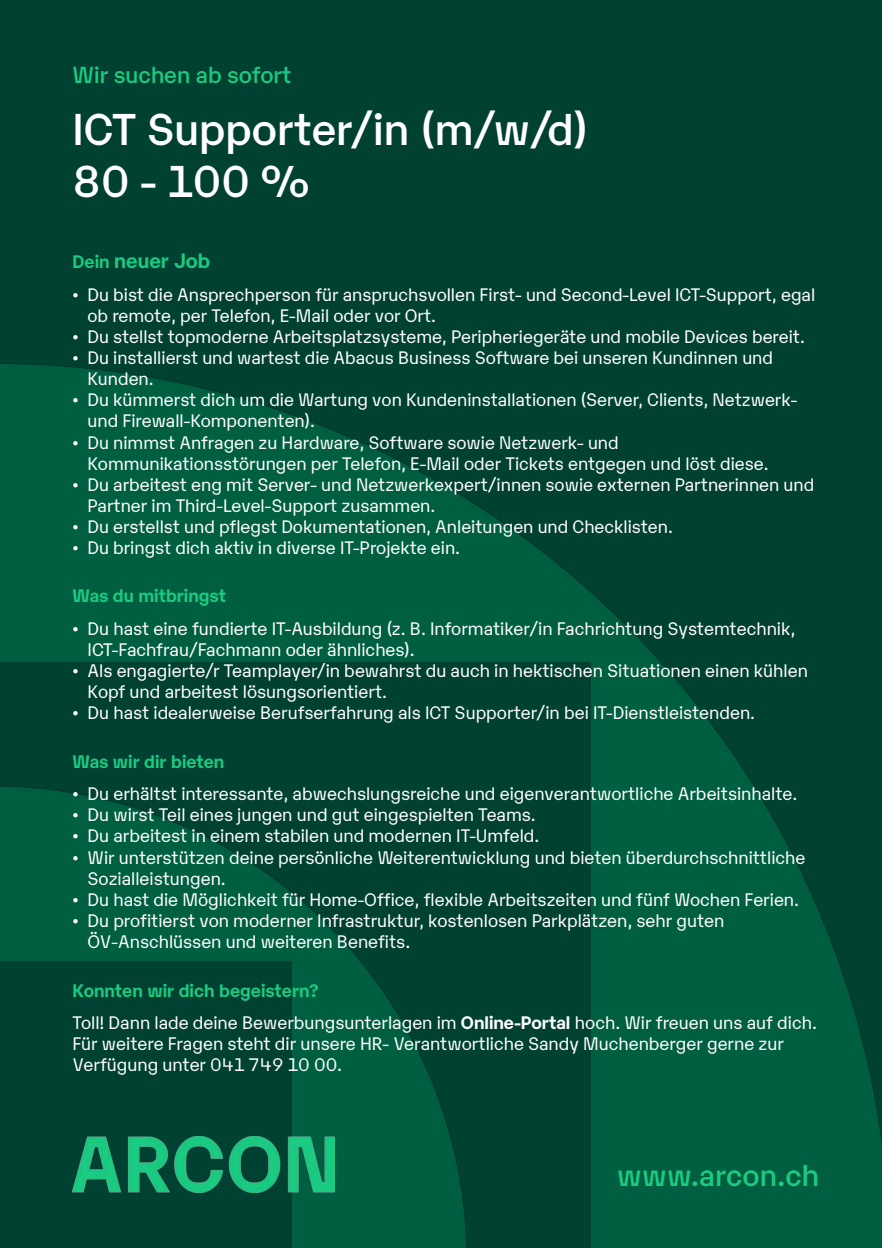
<style>
.page{position:relative;width:882px;height:1248px;background:#fff}
.page>*{position:absolute;margin:0;border:0;box-sizing:border-box;transform-origin:0 0}
.t1{font:500 43.23px/52px "Karelia";color:#fff}
.t2{font:500 29.4px "Karelia";color:#1bcb80}
.t3{font:500 22.57px "Karelia";color:#1bcb80}
.t4{font:700 20.12px "Karelia";color:#1bcb80}
.t5{font:17.68px/32.4px "Karelia";color:#fff}
.t6{font:17.5px "Karelia";color:#fff}
.s1{font-size:17.68px}
.s2{font-family:"Times New Roman"}
.s3{font-weight:700;color:#1bcb80}
.s4{font-weight:700}
</style>
<div class="page">
<div style="left:0;top:0;width:882px;height:1247px;background:#004132"></div>
<img style="left:0;top:363px;width:882px;height:884px">
<img style="left:73px;top:1136px;width:261px;height:56px">
<p class="t3" style="left:73px;top:58px;width:220px">Wir suchen ab sofort</p>
<h1 class="t1" style="left:73px;top:100px;width:518px">ICT Supporter/in (m/w/d)<br>80 - 100 %</h1>
<p class="t4" style="left:73px;top:245px;width:139px"><span class="s1">Dein</span> neuer Job</p>
<p class="t6" style="left:73px;top:282px;width:744px"><span class="s2">ï</span> Du bist die Ansprechperson für anspruchsvollen First- und Second-Level ICT-Support, egal</p>
<p class="t6" style="left:88px;top:303px;width:350px">ob remote, per Telefon, E-Mail oder vor Ort.</p>
<p class="t6" style="left:73px;top:324px;width:734px"><span class="s2">ï</span> Du stellst topmoderne Arbeitsplatzsysteme, Peripheriegeräte und mobile Devices bereit.</p>
<p class="t6" style="left:73px;top:345px;width:702px"><span class="s2">ï</span> Du installierst und wartest die Abacus Business Software bei unseren Kundinnen und</p>
<p class="t6" style="left:88px;top:366px;width:68px">Kunden.</p>
<p class="t6" style="left:73px;top:387px;width:726px"><span class="s2">ï</span> Du kümmerst dich um die Wartung von Kundeninstallationen (Server, Clients, Netzwerk-</p>
<p class="t6" style="left:88px;top:408px;width:229px">und Firewall-Komponenten).</p>
<p class="t6" style="left:73px;top:429px;width:548px"><span class="s2">ï</span> Du nimmst Anfragen zu Hardware, Software sowie Netzwerk- und</p>
<p class="t6" style="left:88px;top:451px;width:683px">Kommunikationsstörungen per Telefon, E-Mail oder Tickets entgegen und löst diese.</p>
<p class="t6" style="left:73px;top:472px;width:743px"><span class="s2">ï</span> Du arbeitest eng mit Server- und Netzwerkexpert/innen sowie externen Partnerinnen und</p>
<p class="t6" style="left:88px;top:493px;width:349px">Partner im Third-Level-Support zusammen.</p>
<p class="t6" style="left:73px;top:514px;width:602px"><span class="s2">ï</span> Du erstellst und pflegst Dokumentationen, Anleitungen und Checklisten.</p>
<p class="t6" style="left:73px;top:535px;width:389px"><span class="s2">ï</span> Du bringst dich aktiv in diverse IT-Projekte ein.</p>
<p class="t5" style="left:73px;top:578px;width:724px"><span class="s3">Was du mitbringst<br></span><span class="s2">ï</span> Du hast eine fundierte IT-Ausbildung (z. B. Informatiker/in Fachrichtung Systemtechnik,</p>
<p class="t5" style="left:88px;top:632px;width:329px">ICT-Fachfrau/Fachmann oder ähnliches).</p>
<p class="t5" style="left:73px;top:653px;width:737px"><span class="s2">ï</span> Als engagierte/r Teamplayer/in bewahrst du auch in hektischen Situationen einen kühlen</p>
<p class="t5" style="left:88px;top:674px;width:301px">Kopf und arbeitest lösungsorientiert.</p>
<p class="t5" style="left:73px;top:695px;width:684px"><span class="s2">ï</span> Du hast idealerweise Berufserfahrung als ICT Supporter/in bei IT-Dienstleistenden.</p>
<p class="t5" style="left:73px;top:744px;width:726px"><span class="s3">Was wir dir bieten<br></span><span class="s2">ï</span> Du erhältst interessante, abwechslungsreiche und eigenverantwortliche Arbeitsinhalte.</p>
<p class="t5" style="left:73px;top:797px;width:465px"><span class="s2">ï</span> Du wirst Teil eines jungen und gut eingespielten Teams.</p>
<p class="t5" style="left:73px;top:818px;width:468px"><span class="s2">ï</span> Du arbeitest in einem stabilen und modernen IT-Umfeld.</p>
<p class="t5" style="left:73px;top:839px;width:734px"><span class="s2">ï</span> Wir unterstützen deine persönliche Weiterentwicklung und bieten überdurchschnittliche</p>
<p class="t5" style="left:88px;top:861px;width:140px">Sozialleistungen.</p>
<p class="t5" style="left:73px;top:882px;width:728px"><span class="s2">ï</span> Du hast die Möglichkeit für Home-Office, flexible Arbeitszeiten und fünf Wochen Ferien.</p>
<p class="t5" style="left:73px;top:903px;width:653px"><span class="s2">ï</span> Du profitierst von moderner Infrastruktur, kostenlosen Parkplätzen, sehr guten</p>
<p class="t5" style="left:88px;top:924px;width:324px">ÖV-Anschlüssen und weiteren Benefits.</p>
<p class="t5" style="left:73px;top:972px;width:746px"><span class="s3">Konnten wir dich begeistern?<br></span>Toll! Dann lade deine Bewerbungsunterlagen im <span class="s4">Online-Portal</span> hoch. Wir freuen uns auf dich.</p>
<p class="t5" style="left:73px;top:1031px;width:713px;line-height:21.2px">Für weitere Fragen steht dir unsere HR- Verantwortliche Sandy Muchenberger gerne zur<br>Verfügung unter 041 749 10 00.</p>
<h2 class="t2" style="left:617px;top:1153px;width:204px">www.arcon.ch</h2>
</div>
